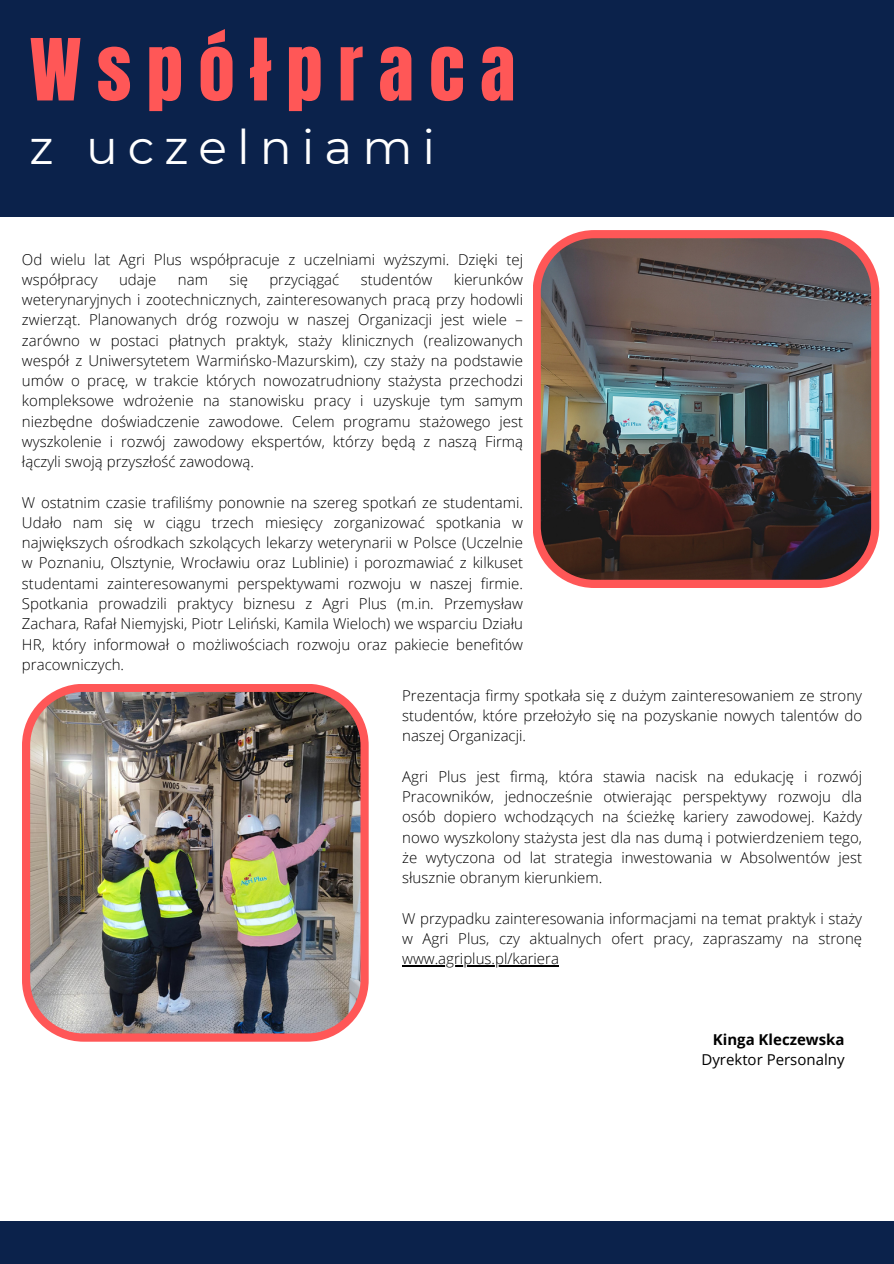
<style>
.page{position:relative;width:894px;height:1264px;background:#fff}
.page>*{position:absolute;margin:0;border:0;box-sizing:border-box;transform-origin:0 0}
.t1{font:72.75px "Anton";letter-spacing:.21em;color:#ff5757}
.t2{font:47.25px "Montserrat";letter-spacing:.21em;color:#fff}
.t3{font:300 15px/20.2px "Open Sans";color:#000;text-align:justify}
.t4{font:15px "Open Sans";color:#000}
.t5{font:700 15px "Open Sans";color:#000}
</style>
<div class="page">
<div style="left:0;top:1221px;width:893px;height:42px;background:#0b224b"></div>
<div style="left:0;top:0;width:893px;height:217px;background:#0b224b"></div>
<img style="left:533px;top:230px;width:346px;height:358px">
<img style="left:22px;top:684px;width:346px;height:357px">
<hr style="left:402px;top:965px;width:157px;height:1px;background:#000">
<h1 class="t1" style="left:30px;top:18px;width:487px">Współpraca</h1>
<h2 class="t2" style="left:30px;top:118px;width:407px">z uczelniami</h2>
<p class="t3" style="left:22px;top:249px;width:502px">Od wielu lat Agri Plus współpracuje z uczelniami wyższymi. Dzięki tej współpracy</p>
<p class="t3" style="left:22px;top:269px;width:502px;text-indent:431px">kierunków weterynaryjnych i zootechnicznych, zainteresowanych pracą przy hodowli zwierząt. Planowanych dróg rozwoju w naszej Organizacji jest wiele – zarówno w postaci płatnych praktyk, staży klinicznych (realizowanych wespół z Uniwersytetem Warmińsko-Mazurskim), czy staży na podstawie umów o pracę, w trakcie których nowozatrudniony stażysta przechodzi kompleksowe wdrożenie na stanowisku pracy i uzyskuje tym samym niezbędne doświadczenie zawodowe. Celem programu stażowego jest wyszkolenie i rozwój zawodowy ekspertów, którzy będą z naszą Firmą łączyli swoją przyszłość zawodową.</p>
<p class="t3" style="left:22px;top:492px;width:502px">W ostatnim czasie trafiliśmy ponownie na szereg spotkań ze studentami.<br>Udało nam się w ciągu trzech miesięcy zorganizować spotkania w największych ośrodkach szkolących lekarzy weterynarii w Polsce (Uczelnie w Poznaniu, Olsztynie, Wrocławiu oraz Lublinie) i porozmawiać z kilkuset studentami zainteresowanymi perspektywami rozwoju w naszej firmie.<br>Spotkania prowadzili praktycy biznesu z Agri Plus (m.in. Przemysław Zachara, Rafał Niemyjski, Piotr Leliński, Kamila Wieloch) we wsparciu Działu HR, który informował o możliwościach rozwoju oraz pakiecie benefitów pracowniczych.</p>
<p class="t3" style="left:119px;top:269px;width:39px">udaje</p>
<p class="t3" style="left:178px;top:269px;width:32px">nam</p>
<p class="t3" style="left:229px;top:269px;width:20px">się</p>
<p class="t3" style="left:269px;top:269px;width:71px">przyciągać</p>
<p class="t3" style="left:360px;top:269px;width:73px">studentów</p>
<p class="t3" style="left:402px;top:685px;width:461px">Prezentacja firmy spotkała się z dużym zainteresowaniem ze strony studentów, które przełożyło się na pozyskanie nowych talentów do naszej Organizacji.</p>
<p class="t3" style="left:402px;top:766px;width:461px">Agri Plus jest firmą, która stawia nacisk na edukację i rozwój Pracowników, jednocześnie otwierając perspektywy rozwoju dla osób dopiero wchodzących na ścieżkę kariery zawodowej. Każdy nowo wyszkolony stażysta jest dla nas dumą i potwierdzeniem tego, że wytyczona od lat strategia inwestowania w Absolwentów jest słusznie obranym kierunkiem.</p>
<p class="t3" style="left:402px;top:907px;width:461px">W przypadku zainteresowania informacjami na temat praktyk i staży w Agri Plus, czy aktualnych ofert pracy, zapraszamy na stronę www.agriplus.pl/kariera</p>
<p class="t5" style="left:712px;top:1029px;width:133px">Kinga Kleczewska</p>
<p class="t4" style="left:701px;top:1049px;width:145px">Dyrektor Personalny</p>
</div>
